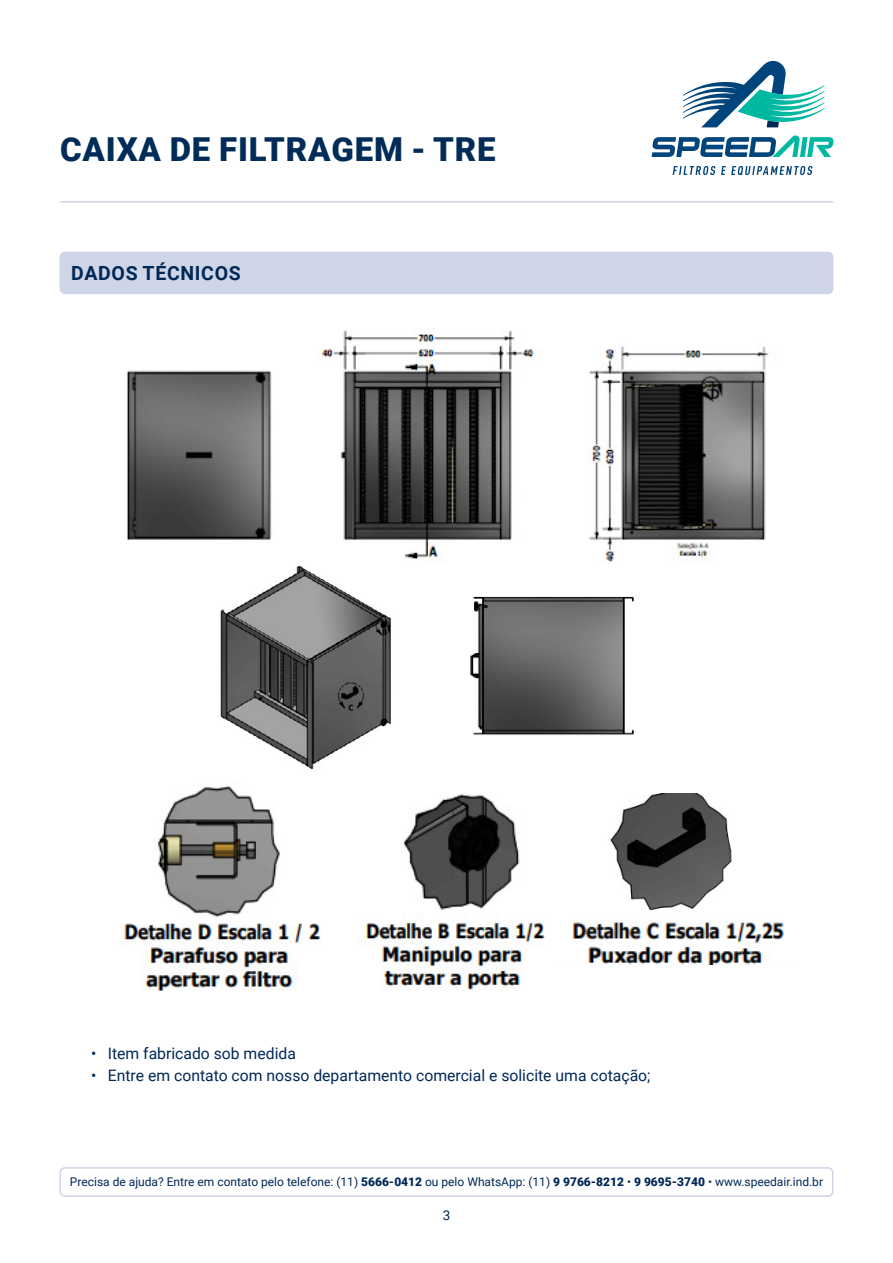
<style>
.page{position:relative;width:893px;height:1263px;background:#fff}
.page>*{position:absolute;margin:0;border:0;box-sizing:border-box;transform-origin:0 0}
.t1{font:900 33px "Roboto";letter-spacing:.025em;color:#002c57}
.t2{font:700 19.5px "Roboto";letter-spacing:.035em;color:#002856}
.t3{font:15.75px "Roboto";color:#002856}
.t4{font:13.5px "Roboto";color:#002856}
.t5{font:12px "Roboto";color:#002856}
.s1{font-weight:900}
</style>
<div class="page">
<svg style="left:652px;top:135px;width:182px;height:22px"></svg>
<svg style="left:673px;top:166px;width:139px;height:9px"></svg>
<svg style="left:683px;top:60px;width:141px;height:67px"></svg>
<hr style="left:60px;top:201px;width:773px;height:2px;background:#cdd5e6">
<div style="left:60px;top:1167px;width:773px;height:30px;border:2px solid #cdd5e6;border-radius:5px"></div>
<div style="left:60px;top:252px;width:773px;height:42px;background:#cdd5e6;border-radius:5px"></div>
<img style="left:127px;top:330px;width:642px;height:232px">
<img style="left:220px;top:566px;width:172px;height:202px">
<img style="left:470px;top:596px;width:164px;height:139px">
<img style="left:123px;top:785px;width:198px;height:206px">
<img style="left:365px;top:794px;width:180px;height:196px">
<img style="left:571px;top:920px;width:213px;height:44px">
<img style="left:610px;top:794px;width:122px;height:117px">
<h1 class="t1" style="left:60px;top:126px;width:437px">CAIXA DE FILTRAGEM - TRE</h1>
<h2 class="t2" style="left:71px;top:259px;width:171px">DADOS TÉCNICOS</h2>
<h3 class="t3" style="left:91px;top:1042px;width:206px">• Item fabricado sob medida</h3>
<h3 class="t3" style="left:91px;top:1064px;width:561px">• Entre em contato com nosso departamento comercial e solicite uma cotação;</h3>
<p class="t5" style="left:70px;top:1173px;width:755px">Precisa de ajuda? Entre em contato pelo telefone: (11) <span class="s1">5666-0412</span> ou pelo WhatsApp: (11) <span class="s1">9 9766-8212</span> • <span class="s1">9 9695-3740</span> • www.speedair.ind.br</p>
<p class="t4" style="left:443px;top:1206px;width:9px">3</p>
</div>
